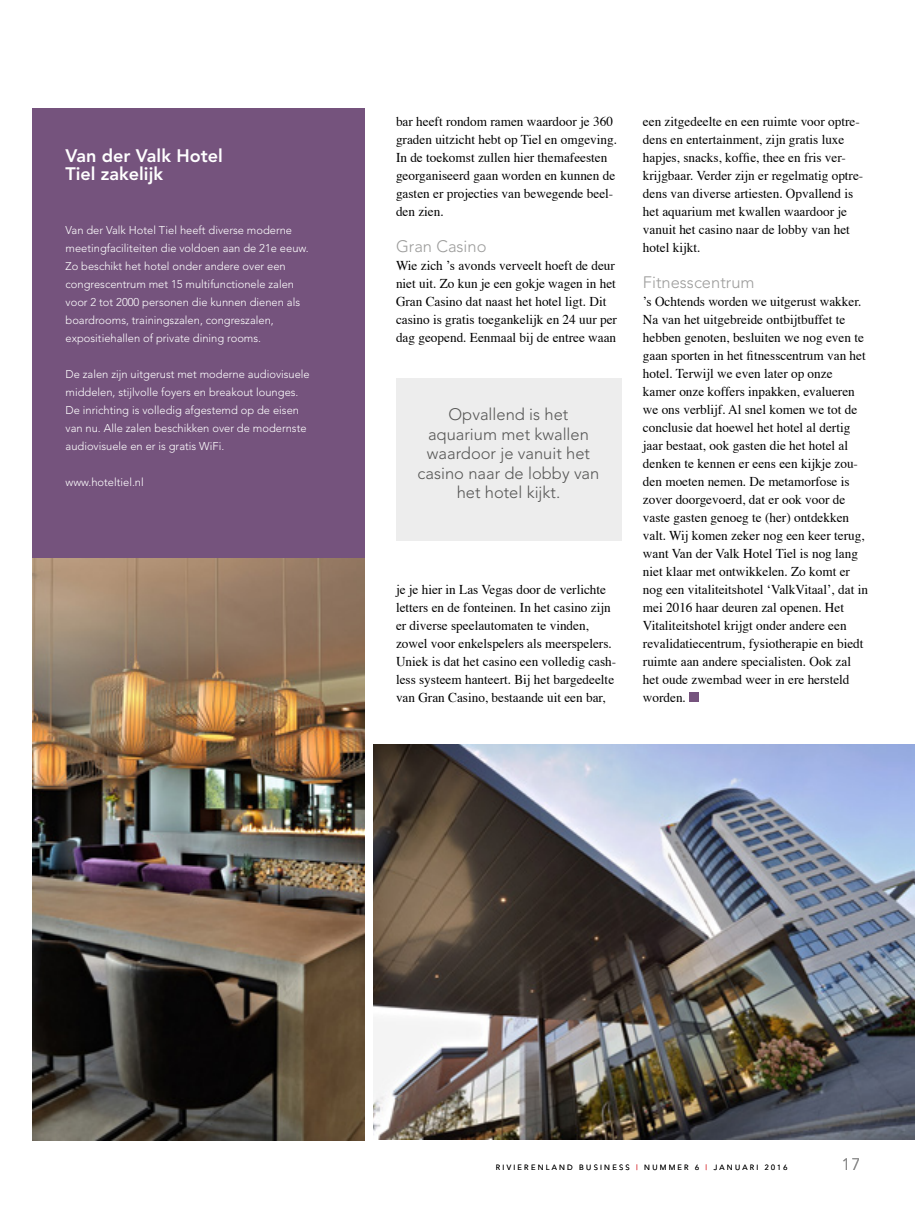
<style>
.page{position:relative;width:915px;height:1212px;background:#fff}
.page>*{position:absolute;margin:0;border:0;box-sizing:border-box;transform-origin:0 0}
.t1{font:800 18px/18px "Avenir";color:#fff}
.t2{font:300 16.5px/19.5px "Avenir";color:#575756;text-align:center}
.t3{font:300 16.5px "Avenir";color:#9d9d9c}
.t4{font:300 16.5px "Avenir";color:#878787}
.t5{font:13.5px/18px "Times";color:#000}
.t6{font:300 11.25px/18px "Avenir";color:#fff}
.t7{font:300 7.5px "Avenir";letter-spacing:.3em;color:#000}
.s1{color:#d40f14}
</style>
<div class="page">
<div style="left:689px;top:693px;width:9px;height:9px;background:#75537d"></div>
<div style="left:32px;top:108px;width:332px;height:454px;background:#75537d"></div>
<img style="left:32px;top:558px;width:332px;height:582px">
<img style="left:373px;top:744px;width:541px;height:395px">
<div style="left:395px;top:378px;width:226px;height:162px;background:#ededed"></div>
<h1 class="t1" style="left:65px;top:147px;width:159px">Van der Valk Hotel<br>Tiel zakelijk</h1>
<p class="t6" style="left:65px;top:221px;width:244px">Van der Valk Hotel Tiel heeft diverse moderne meetingfaciliteiten die voldoen aan de 21e eeuw.<br>Zo beschikt het hotel onder andere over een congrescentrum met 15 multifunctionele zalen voor 2 tot 2000 personen die kunnen dienen als boardrooms, trainingszalen, congreszalen, expositiehallen of private dining rooms.</p>
<p class="t6" style="left:65px;top:365px;width:246px">De zalen zijn uitgerust met moderne audiovisuele middelen, stijlvolle foyers en breakout lounges.<br>De inrichting is volledig afgestemd op de eisen van nu. Alle zalen beschikken over de modernste audiovisuele en er is gratis WiFi.</p>
<p class="t6" style="left:65px;top:473px;width:80px">www.hoteltiel.nl</p>
<p class="t5" style="left:396px;top:111px;width:222px">bar heeft rondom ramen waardoor je 360 graden uitzicht hebt op Tiel en omgeving.<br>In de toekomst zullen hier themafeesten georganiseerd gaan worden en kunnen de gasten er projecties van bewegende beel&shy;den zien.</p>
<p class="t3" style="left:396px;top:237px;width:92px">Gran Casino</p>
<p class="t5" style="left:396px;top:255px;width:222px">Wie zich ’s avonds verveelt hoeft de deur niet uit. Zo kun je een gokje wagen in het Gran Casino dat naast het hotel ligt. Dit casino is gratis toegankelijk en 24 uur per dag geopend. Eenmaal bij de entree waan</p>
<p class="t2" style="left:417px;top:405px;width:183px">Opvallend is het aquarium met kwallen waardoor je vanuit het casino naar de lobby van het hotel kijkt.</p>
<p class="t5" style="left:396px;top:579px;width:222px">je je hier in Las Vegas door de verlichte letters en de fonteinen. In het casino zijn er diverse speelautomaten te vinden, zowel voor enkelspelers als meerspelers.<br>Uniek is dat het casino een volledig cash&shy;less systeem hanteert. Bij het bargedeelte van Gran Casino, bestaande uit een bar,</p>
<p class="t5" style="left:642px;top:111px;width:222px">een zitgedeelte en een ruimte voor optre&shy;dens en entertainment, zijn gratis luxe hapjes, snacks, koffie, thee en fris ver&shy;krijgbaar. Verder zijn er regelmatig optre&shy;dens van diverse artiesten. Opvallend is het aquarium met kwallen waardoor je vanuit het casino naar de lobby van het hotel kijkt.</p>
<p class="t3" style="left:642px;top:273px;width:113px">Fitnesscentrum</p>
<p class="t5" style="left:642px;top:291px;width:226px">’s Ochtends worden we uitgerust wakker.<br>Na van het uitgebreide ontbijtbuffet te hebben genoten, besluiten we nog even te gaan sporten in het fitnesscentrum van het hotel. Terwijl we even later op onze kamer onze koffers inpakken, evalueren we ons verblijf. Al snel komen we tot de conclusie dat hoewel het hotel al dertig jaar bestaat, ook gasten die het hotel al denken te kennen er eens een kijkje zou&shy;den moeten nemen. De metamorfose is zover doorgevoerd, dat er ook voor de vaste gasten genoeg te (her) ontdekken valt. Wij komen zeker nog een keer terug, want Van der Valk Hotel Tiel is nog lang niet klaar met ontwikkelen. Zo komt er nog een vitaliteitshotel ‘ValkVitaal’, dat in mei 2016 haar deuren zal openen. Het Vitaliteitshotel krijgt onder andere een revalidatiecentrum, fysiotherapie en biedt ruimte aan andere specialisten. Ook zal het oude zwembad weer in ere hersteld worden.</p>
<p class="t7" style="left:495px;top:1163px;width:143px">RIVIERENLAND BUSINESS <span class="s1">|</span></p>
<p class="t7" style="left:644px;top:1163px;width:64px">NUMMER 6 <span class="s1">|</span></p>
<p class="t7" style="left:713px;top:1163px;width:75px">JANUARI 2016</p>
<p class="t4" style="left:841px;top:1155px;width:20px">17</p>
</div>
